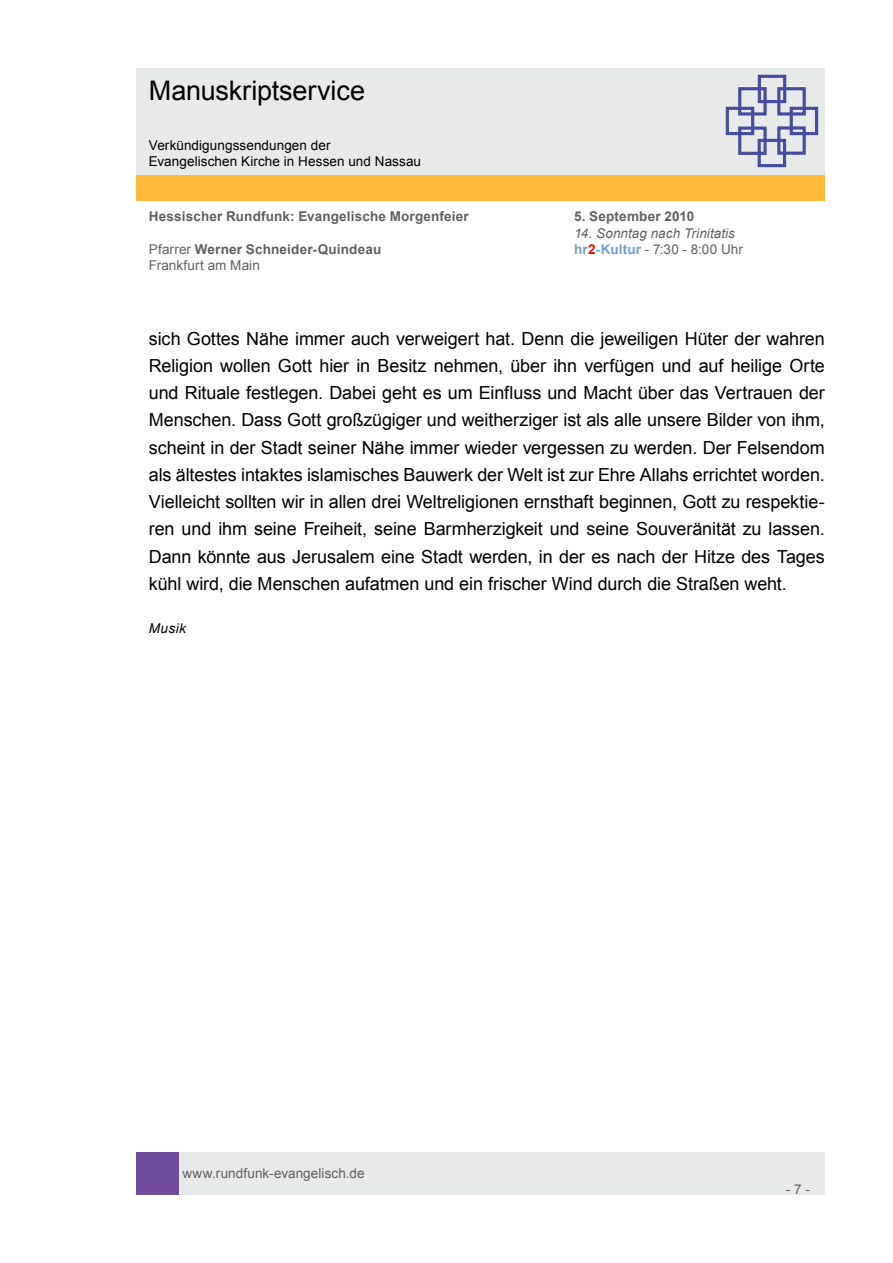
<style>
.page{position:relative;width:893px;height:1263px;background:#fff}
.page>*{position:absolute;margin:0;border:0;box-sizing:border-box;transform-origin:0 0}
.t1{font:27px "Arial";letter-spacing:-.005em;color:#000}
.t2{font:18px/27.2px "Arial";letter-spacing:-.005em;color:#000;text-align:justify}
.t3{font:700 13.5px "Arial";letter-spacing:.015em;color:#606060}
.t4{font:13.5px "Arial";letter-spacing:.005em;color:#606060}
.t5{font:13.5px/16.2px "Arial";letter-spacing:.005em;color:#000}
.t6{font:italic 13.5px "Arial";letter-spacing:.005em;color:#606060}
.t7{font:italic 13.5px "Arial";letter-spacing:.035em;color:#000}
.s1{font-weight:400}
.s2{font-weight:700;color:#71a0cc}
.s3{font-weight:700;color:#f00}
</style>
<div class="page">
<div style="left:179px;top:1152px;width:646px;height:43px;background:#e8e9e9"></div>
<div style="left:136px;top:1152px;width:43px;height:43px;background:#704c9c"></div>
<div style="left:136px;top:175px;width:689px;height:26px;background:#ffb93a"></div>
<div style="left:136px;top:68px;width:689px;height:106px;background:#e8e9e9"></div>
<svg style="left:725px;top:74px;width:94px;height:94px"></svg>
<h1 class="t1" style="left:149px;top:73px;width:218px">Manuskriptservice</h1>
<p class="t5" style="left:149px;top:137px;width:274px">Verkündigungssendungen der<br>Evangelischen Kirche in Hessen und Nassau</p>
<p class="t3" style="left:149px;top:208px;width:322px">Hessischer Rundfunk: Evangelische Morgenfeier</p>
<p class="t3" style="left:574px;top:208px;width:122px">5. September 2010</p>
<p class="t6" style="left:574px;top:224px;width:162px">14. Sonntag nach Trinitatis</p>
<p class="t3" style="left:149px;top:240px;width:234px"><span class="s1">Pfarrer</span> Werner Schneider-Quindeau</p>
<p class="t4" style="left:574px;top:240px;width:170px"><span class="s2">hr</span><span class="s3">2</span><span class="s2">-Kultur</span> - 7:30 - 8:00 Uhr</p>
<p class="t4" style="left:149px;top:256px;width:113px">Frankfurt am Main</p>
<p class="t2" style="left:149px;top:325px;width:678px">sich Gottes Nähe immer auch verweigert hat. Denn die jeweiligen Hüter der wahren Religion wollen Gott hier in Besitz nehmen, über ihn verfügen und auf heilige Orte und Rituale festlegen. Dabei geht es um Einfluss und Macht über das Vertrauen der Menschen. Dass Gott großzügiger und weitherziger ist als alle unsere Bilder von ihm, scheint in der Stadt seiner Nähe immer wieder vergessen zu werden. Der Felsendom als ältestes intaktes islamisches Bauwerk der Welt ist zur Ehre Allahs errichtet worden.<br>Vielleicht sollten wir in allen drei Weltreligionen ernsthaft beginnen, Gott zu respektie&shy;ren und ihm seine Freiheit, seine Barmherzigkeit und seine Souveränität zu lassen.<br>Dann könnte aus Jerusalem eine Stadt werden, in der es nach der Hitze des Tages kühl wird, die Menschen aufatmen und ein frischer Wind durch die Straßen weht.</p>
<p class="t7" style="left:149px;top:620px;width:39px">Musik</p>
<p class="t4" style="left:182px;top:1164px;width:184px">www.rundfunk-evangelisch.de</p>
<p class="t4" style="left:786px;top:1180px;width:26px">- 7 -</p>
</div>
